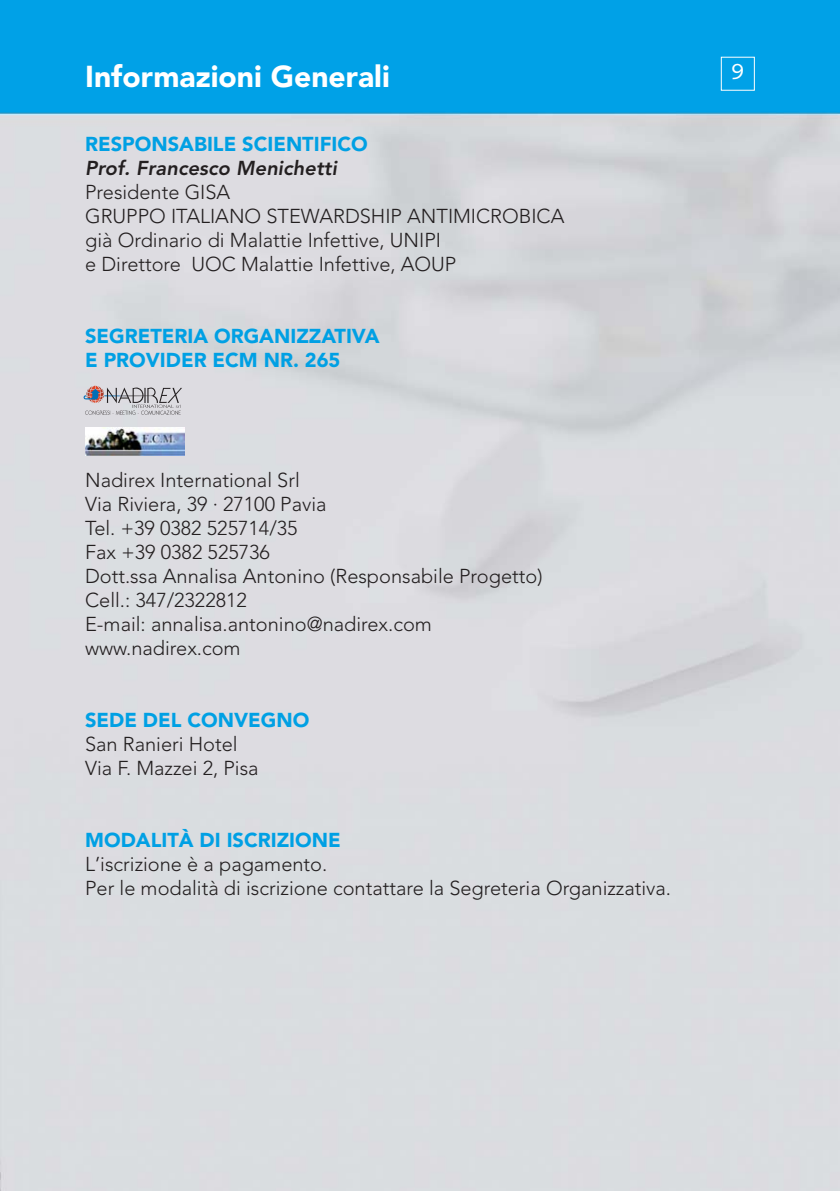
<style>
.page{position:relative;width:840px;height:1191px;background:#fff}
.page>*{position:absolute;margin:0;border:0;box-sizing:border-box;transform-origin:0 0}
.t1{font:900 30px "Avenir";color:#fff}
.t2{font:22px "Syntax";color:#fff}
.t3{font:300 20px/24px "Avenir";color:#231f20}
.t4{font:900 20px/24px "Avenir";color:#00a0e4}
.t5{font:800 20px "Avenir";color:#231f20}
</style>
<div class="page">
<img style="left:0;top:0;width:839px;height:1191px">
<svg style="left:84px;top:386px;width:98px;height:29px"></svg>
<img style="left:85px;top:428px;width:99px;height:27px">
<h1 class="t1" style="left:85px;top:64px;width:306px">Informazioni Generali</h1>
<p class="t2" style="left:731px;top:63px;width:14px">9</p>
<p class="t4" style="left:85px;top:134px;width:284px">RESPONSABILE SCIENTIFICO</p>
<p class="t5" style="left:85px;top:160px;width:256px">Prof. Francesco Menichetti</p>
<p class="t3" style="left:85px;top:182px;width:480px">Presidente GISA<br>GRUPPO ITALIANO STEWARDSHIP ANTIMICROBICA già Ordinario di Malattie Infettive, UNIPI<br>e Direttore UOC Malattie Infettive, AOUP</p>
<p class="t4" style="left:85px;top:326px;width:296px">SEGRETERIA ORGANIZZATIVA<br>E PROVIDER ECM NR. 265</p>
<p class="t3" style="left:85px;top:470px;width:458px">Nadirex International Srl<br>Via Riviera, 39 · 27100 Pavia<br>Tel. +39 0382 525714/35<br>Fax +39 0382 525736<br>Dott.ssa Annalisa Antonino (Responsabile Progetto)<br>Cell.: 347/2322812<br>E-mail: annalisa.antonino@nadirex.com www.nadirex.com</p>
<p class="t4" style="left:85px;top:710px;width:225px">SEDE DEL CONVEGNO</p>
<p class="t3" style="left:85px;top:734px;width:175px">San Ranieri Hotel<br>Via F. Mazzei 2, Pisa</p>
<p class="t4" style="left:85px;top:830px;width:257px">MODALITÀ DI ISCRIZIONE</p>
<p class="t3" style="left:85px;top:854px;width:587px">L’iscrizione è a pagamento.<br>Per le modalità di iscrizione contattare la Segreteria Organizzativa.</p>
</div>
